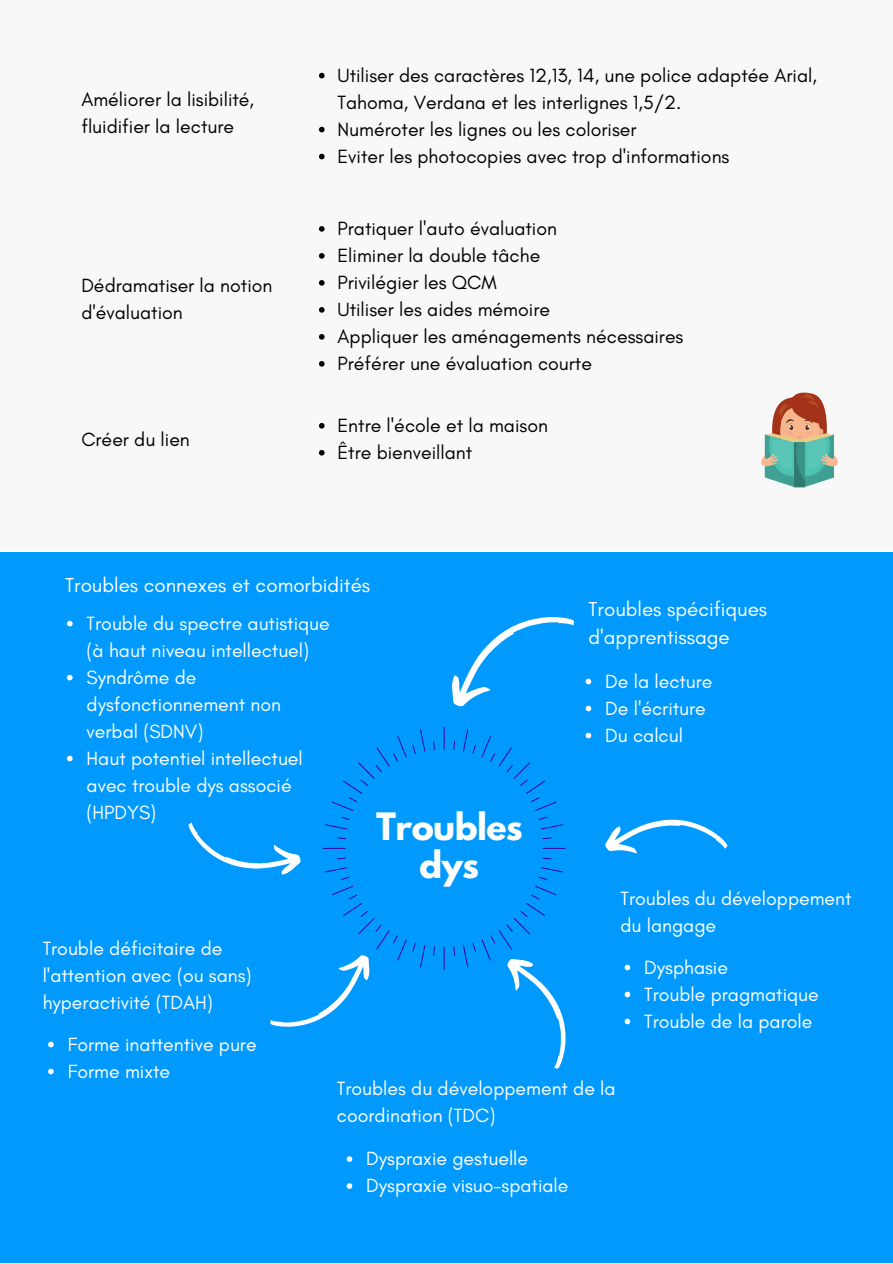
<style>
.page{position:relative;width:893px;height:1264px;background:#fff}
.page>*{position:absolute;margin:0;border:0;box-sizing:border-box;transform-origin:0 0}
.t1{font:700 33.45px/38.2px "League Spartan";letter-spacing:-.015em;color:#fff;text-align:center}
.t2{font:20.55px/28px "Glacial Indifference";color:#fff}
.t3{font:19.5px/27px "Glacial Indifference";color:#000}
.t4{font:19.5px/27px "Glacial Indifference";color:#fff}
</style>
<div class="page">
<div style="left:0;top:553px;width:892px;height:709px;background:#009aff"></div>
<div style="left:0;top:0;width:892px;height:549px;background:#f8f8f8"></div>
<svg style="left:543px;top:847px;width:22px;height:1px"></svg>
<svg style="left:542px;top:837px;width:9px;height:2px"></svg>
<svg style="left:542px;top:857px;width:9px;height:2px"></svg>
<svg style="left:463px;top:729px;width:100px;height:100px"></svg>
<svg style="left:453px;top:946px;width:2px;height:9px"></svg>
<svg style="left:453px;top:741px;width:2px;height:9px"></svg>
<svg style="left:443px;top:947px;width:1px;height:22px"></svg>
<svg style="left:443px;top:727px;width:1px;height:22px"></svg>
<svg style="left:433px;top:946px;width:2px;height:9px"></svg>
<svg style="left:433px;top:741px;width:2px;height:9px"></svg>
<svg style="left:452px;top:617px;width:122px;height:90px"></svg>
<svg style="left:605px;top:819px;width:123px;height:35px"></svg>
<svg style="left:188px;top:729px;width:237px;height:298px"></svg>
<svg style="left:463px;top:867px;width:103px;height:202px"></svg>
<svg style="left:319px;top:226px;width:5px;height:6px"></svg>
<svg style="left:319px;top:253px;width:5px;height:6px"></svg>
<svg style="left:319px;top:280px;width:5px;height:6px"></svg>
<svg style="left:319px;top:307px;width:5px;height:6px"></svg>
<svg style="left:319px;top:334px;width:5px;height:5px"></svg>
<svg style="left:319px;top:361px;width:5px;height:5px"></svg>
<svg style="left:319px;top:73px;width:5px;height:5px"></svg>
<svg style="left:319px;top:127px;width:5px;height:5px"></svg>
<svg style="left:319px;top:154px;width:5px;height:5px"></svg>
<svg style="left:585px;top:678px;width:6px;height:6px"></svg>
<svg style="left:585px;top:705px;width:6px;height:6px"></svg>
<svg style="left:585px;top:732px;width:6px;height:6px"></svg>
<svg style="left:624px;top:964px;width:6px;height:6px"></svg>
<svg style="left:624px;top:991px;width:6px;height:6px"></svg>
<svg style="left:624px;top:1018px;width:6px;height:6px"></svg>
<svg style="left:346px;top:1156px;width:6px;height:5px"></svg>
<svg style="left:346px;top:1183px;width:6px;height:5px"></svg>
<svg style="left:48px;top:1041px;width:6px;height:6px"></svg>
<svg style="left:48px;top:1068px;width:6px;height:6px"></svg>
<svg style="left:67px;top:621px;width:6px;height:5px"></svg>
<svg style="left:67px;top:674px;width:6px;height:6px"></svg>
<svg style="left:67px;top:755px;width:6px;height:6px"></svg>
<svg style="left:319px;top:423px;width:5px;height:5px"></svg>
<svg style="left:319px;top:450px;width:5px;height:5px"></svg>
<svg style="left:761px;top:392px;width:77px;height:95px"></svg>
<p class="t3" style="left:81px;top:86px;width:174px">Améliorer la lisibilité, fluidifier la lecture</p>
<p class="t3" style="left:81px;top:272px;width:192px">Dédramatiser la notion d'évaluation</p>
<p class="t3" style="left:81px;top:425px;width:110px">Créer du lien</p>
<p class="t3" style="left:337px;top:61px;width:481px">Utiliser des caractères 12,13, 14, une police adaptée Arial, Tahoma, Verdana et les interlignes 1,5/2.<br>Numéroter les lignes ou les coloriser<br>Eviter les photocopies avec trop d'informations</p>
<p class="t3" style="left:337px;top:215px;width:347px">Pratiquer l'auto évaluation<br>Eliminer la double tâche<br>Privilégier les QCM<br>Utiliser les aides mémoire<br>Appliquer les aménagements nécessaires<br>Préférer une évaluation courte</p>
<p class="t3" style="left:337px;top:411px;width:212px">Entre l'école et la maison<br>Être bienveillant</p>
<p class="t2" style="left:65px;top:570px;width:306px">Troubles connexes et comorbidités</p>
<p class="t4" style="left:87px;top:609px;width:245px">Trouble du spectre autistique (à haut niveau intellectuel)<br>Syndrôme de dysfonctionnement non verbal (SDNV)<br>Haut potentiel intellectuel avec trouble dys associé (HPDYS)</p>
<h1 class="t1" style="left:376px;top:811px;width:148px">Troubles dys</h1>
<p class="t4" style="left:43px;top:934px;width:210px">Trouble déficitaire de l'attention avec (ou sans) hyperactivité (TDAH)</p>
<p class="t2" style="left:588px;top:594px;width:180px">Troubles spécifiques d'apprentissage</p>
<p class="t4" style="left:605px;top:667px;width:109px">De la lecture<br>De l'écriture<br>Du calcul</p>
<p class="t4" style="left:620px;top:884px;width:232px">Troubles du développement du langage</p>
<p class="t4" style="left:644px;top:953px;width:176px">Dysphasie<br>Trouble pragmatique<br>Trouble de la parole</p>
<p class="t4" style="left:68px;top:1030px;width:190px">Forme inattentive pure<br>Forme mixte</p>
<p class="t4" style="left:337px;top:1074px;width:280px">Troubles du développement de la coordination (TDC)</p>
<p class="t4" style="left:366px;top:1144px;width:204px">Dyspraxie gestuelle<br>Dyspraxie visuo-spatiale</p>
</div>
